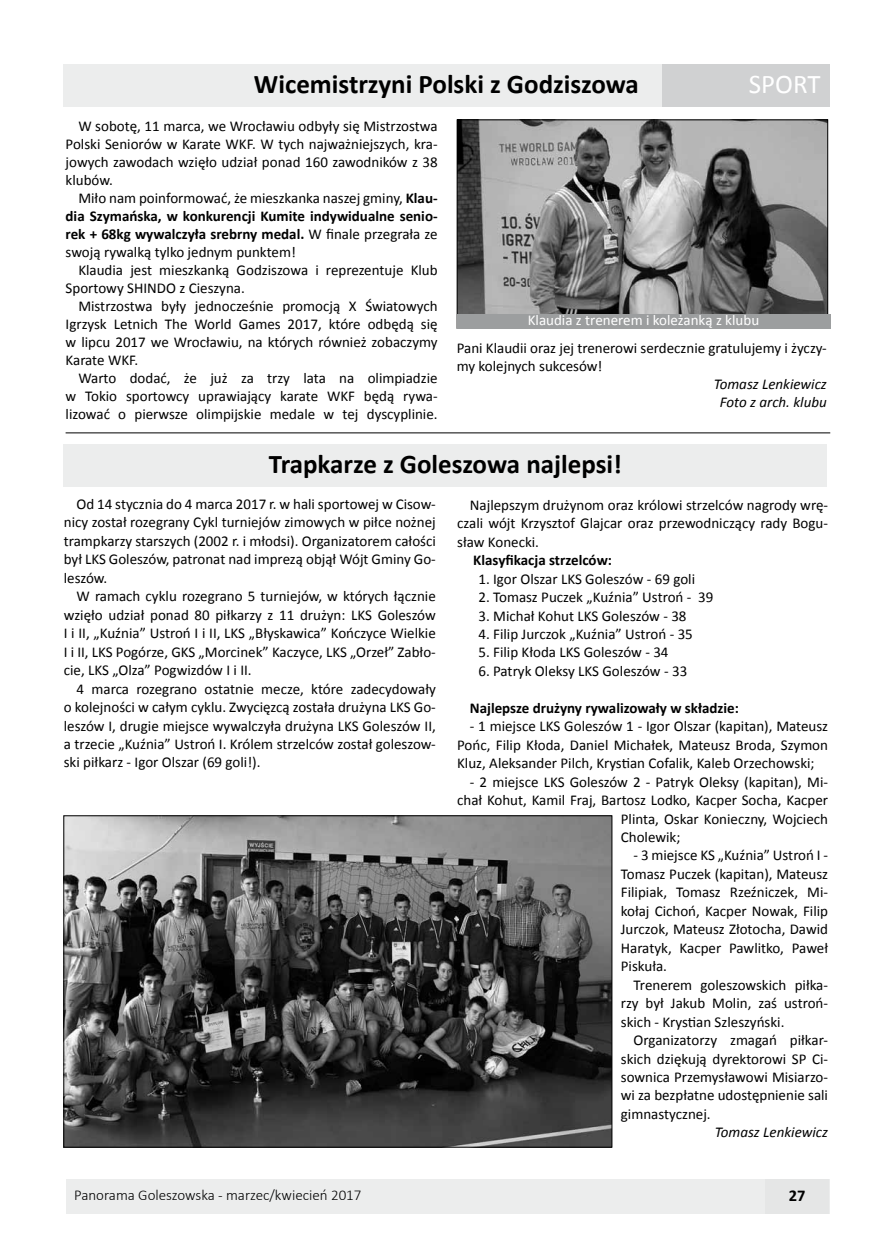
<style>
.page{position:relative;width:893px;height:1255px;background:#fff}
.page>*{position:absolute;margin:0;border:0;box-sizing:border-box;transform-origin:0 0}
.t1{font:700 27px "Calibri";color:#000}
.t2{font:27px "Calibri";color:#fff}
.t3{font:700 16.5px "Calibri";color:#000}
.t4{font:15px/18.5px "Calibri";color:#000;text-align:justify}
.t5{font:700 15px "Calibri";color:#000}
.t6{font:italic 15px/18px "Calibri";color:#000;text-align:center}
.t7{font:300 15px "Calibri";color:#000}
.t8{font:15px "Calibri";color:#fff}
.s1{font-weight:700}
</style>
<div class="page">
<div style="left:66px;top:1179px;width:763px;height:34px;background:#eceded"></div>
<div style="left:765px;top:1179px;width:64px;height:34px;background:#e5e6e6"></div>
<div style="left:64px;top:64px;width:765px;height:42px;background:#eceded"></div>
<div style="left:662px;top:64px;width:167px;height:42px;background:#d0d1d2"></div>
<img style="left:459px;top:121px;width:367px;height:193px">
<hr style="left:66px;top:432px;width:764px;height:1px;background:#000">
<div style="left:64px;top:444px;width:763px;height:43px;background:#eceded"></div>
<div style="left:457px;top:314px;width:373px;height:15px;background:#9c9e9f"></div>
<img style="left:65px;top:817px;width:545px;height:328px">
<h1 class="t1" style="left:254px;top:66px;width:386px">Wicemistrzyni Polski z Godziszowa</h1>
<h1 class="t2" style="left:749px;top:67px;width:73px">SPORT</h1>
<p class="t4" style="left:66px;top:117px;width:374px;line-height:18px;text-indent:13px">W sobotę, 11 marca, we Wrocławiu odbyły się Mistrzostwa Polski Seniorów w Karate WKF. W tych najważniejszych, kra&shy;jowych zawodach wzięło udział ponad 160 zawodników z 38 klubów.</p>
<p class="t4" style="left:66px;top:189px;width:374px;line-height:18px;text-indent:13px">Miło nam poinformować, że mieszkanka naszej gminy, <span class="s1">Klau&shy;dia Szymańska, w konkurencji Kumite indywidualne senio&shy;rek + 68kg wywalczyła srebrny medal.</span> W finale przegrała ze swoją rywalką tylko jednym punktem!</p>
<p class="t4" style="left:66px;top:261px;width:374px;line-height:18px;text-indent:13px">Klaudia jest mieszkanką Godziszowa i reprezentuje Klub<br>Sportowy SHINDO z Cieszyna.</p>
<p class="t4" style="left:66px;top:297px;width:374px;line-height:18px;text-indent:13px">Mistrzostwa były jednocześnie promocją X Światowych Igrzysk Letnich The World Games 2017, które odbędą się w lipcu 2017 we Wrocławiu, na których również zobaczymy Karate WKF.</p>
<p class="t4" style="left:66px;top:369px;width:374px;line-height:18px;text-indent:13px">Warto dodać, że już za trzy lata na olimpiadzie w Tokio sportowcy uprawiający karate WKF będą rywa&shy;lizować o pierwsze olimpijskie medale w tej dyscyplinie.</p>
<h1 class="t1" style="left:269px;top:447px;width:355px">Trapkarze z Goleszowa najlepsi!</h1>
<p class="t8" style="left:528px;top:310px;width:233px">Klaudia z trenerem i koleżanką z klubu</p>
<p class="t4" style="left:457px;top:339px;width:372px;line-height:18px">Pani Klaudii oraz jej trenerowi serdecznie gratulujemy i życzy&shy;my kolejnych sukcesów!</p>
<p class="t6" style="left:714px;top:374px;width:115px">Tomasz Lenkiewicz<br>Foto z arch. klubu</p>
<p class="t4" style="left:64px;top:495px;width:374px;text-indent:13px">Od 14 stycznia do 4 marca 2017 r. w hali sportowej w Cisow&shy;nicy został rozegrany Cykl turniejów zimowych w piłce nożnej trampkarzy starszych (2002 r. i młodsi). Organizatorem całości był LKS Goleszów, patronat nad imprezą objął Wójt Gminy Go&shy;leszów.</p>
<p class="t4" style="left:64px;top:587px;width:374px;text-indent:13px">W ramach cyklu rozegrano 5 turniejów, w których łącznie wzięło udział ponad 80 piłkarzy z 11 drużyn: LKS Goleszów I i II, „Kuźnia” Ustroń I i II, LKS „Błyskawica” Kończyce Wielkie I i II, LKS Pogórze, GKS „Morcinek” Kaczyce, LKS „Orzeł” Zabło&shy;cie, LKS „Olza” Pogwizdów I i II.</p>
<p class="t4" style="left:64px;top:679px;width:374px;text-indent:13px">4 marca rozegrano ostatnie mecze, które zadecydowały o kolejności w całym cyklu. Zwycięzcą została drużyna LKS Go&shy;leszów I, drugie miejsce wywalczyła drużyna LKS Goleszów II, a trzecie „Kuźnia” Ustroń I. Królem strzelców został goleszow&shy;ski piłkarz - Igor Olszar (69 goli!).</p>
<p class="t4" style="left:457px;top:495px;width:372px;text-indent:13px">Najlepszym drużynom oraz królowi strzelców nagrody wrę&shy;czali wójt Krzysztof Glajcar oraz przewodniczący rady Bogu&shy;sław Konecki.</p>
<p class="t5" style="left:473px;top:550px;width:140px">Klasyfikacja strzelców:</p>
<p class="t4" style="left:478px;top:569px;width:218px">1. Igor Olszar LKS Goleszów - 69 goli</p>
<p class="t4" style="left:478px;top:588px;width:237px">2. Tomasz Puczek „Kuźnia” Ustroń - 39</p>
<p class="t4" style="left:478px;top:606px;width:210px">3. Michał Kohut LKS Goleszów - 38</p>
<p class="t4" style="left:478px;top:624px;width:216px">4. Filip Jurczok „Kuźnia” Ustroń - 35</p>
<p class="t4" style="left:478px;top:643px;width:192px">5. Filip Kłoda LKS Goleszów - 34</p>
<p class="t4" style="left:478px;top:661px;width:210px">6. Patryk Oleksy LKS Goleszów - 33</p>
<p class="t5" style="left:470px;top:698px;width:270px">Najlepsze drużyny rywalizowały w składzie:</p>
<p class="t4" style="left:457px;top:717px;width:372px;text-indent:13px">- 1 miejsce LKS Goleszów 1 - Igor Olszar (kapitan), Mateusz Pońc, Filip Kłoda, Daniel Michałek, Mateusz Broda, Szymon Kluz, Aleksander Pilch, Krystian Cofalik, Kaleb Orzechowski;</p>
<p class="t4" style="left:470px;top:772px;width:360px">- 2 miejsce LKS Goleszów 2 - Patryk Oleksy (kapitan), Mi-</p>
<p class="t4" style="left:457px;top:791px;width:372px">chał Kohut, Kamil Fraj, Bartosz Lodko, Kacper Socha, Kacper</p>
<p class="t4" style="left:621px;top:809px;width:209px">Plinta, Oskar Konieczny, Wojciech</p>
<p class="t4" style="left:621px;top:827px;width:61px">Cholewik;</p>
<p class="t4" style="left:621px;top:846px;width:209px;text-indent:13px">- 3 miejsce KS „Kuźnia” Ustroń I - Tomasz Puczek (kapitan), Mateusz Filipiak, Tomasz Rzeźniczek, Mi&shy;kołaj Cichoń, Kacper Nowak, Filip Jurczok, Mateusz Złotocha, Dawid Haratyk, Kacper Pawlitko, Paweł Piskuła.</p>
<p class="t4" style="left:621px;top:975px;width:209px;text-indent:13px">Trenerem goleszowskich piłka&shy;rzy był Jakub Molin, zaś ustroń&shy;skich - Krystian Szleszyński.</p>
<p class="t4" style="left:621px;top:1030px;width:209px;text-indent:13px">Organizatorzy zmagań piłkar&shy;skich dziękują dyrektorowi SP Ci&shy;sownica Przemysławowi Misiarzo&shy;wi za bezpłatne udostępnienie sali gimnastycznej.</p>
<p class="t6" style="left:715px;top:1122px;width:115px">Tomasz Lenkiewicz</p>
<p class="t7" style="left:74px;top:1185px;width:289px">Panorama Goleszowska - marzec/kwiecień 2017</p>
<p class="t3" style="left:789px;top:1185px;width:18px">27</p>
</div>
